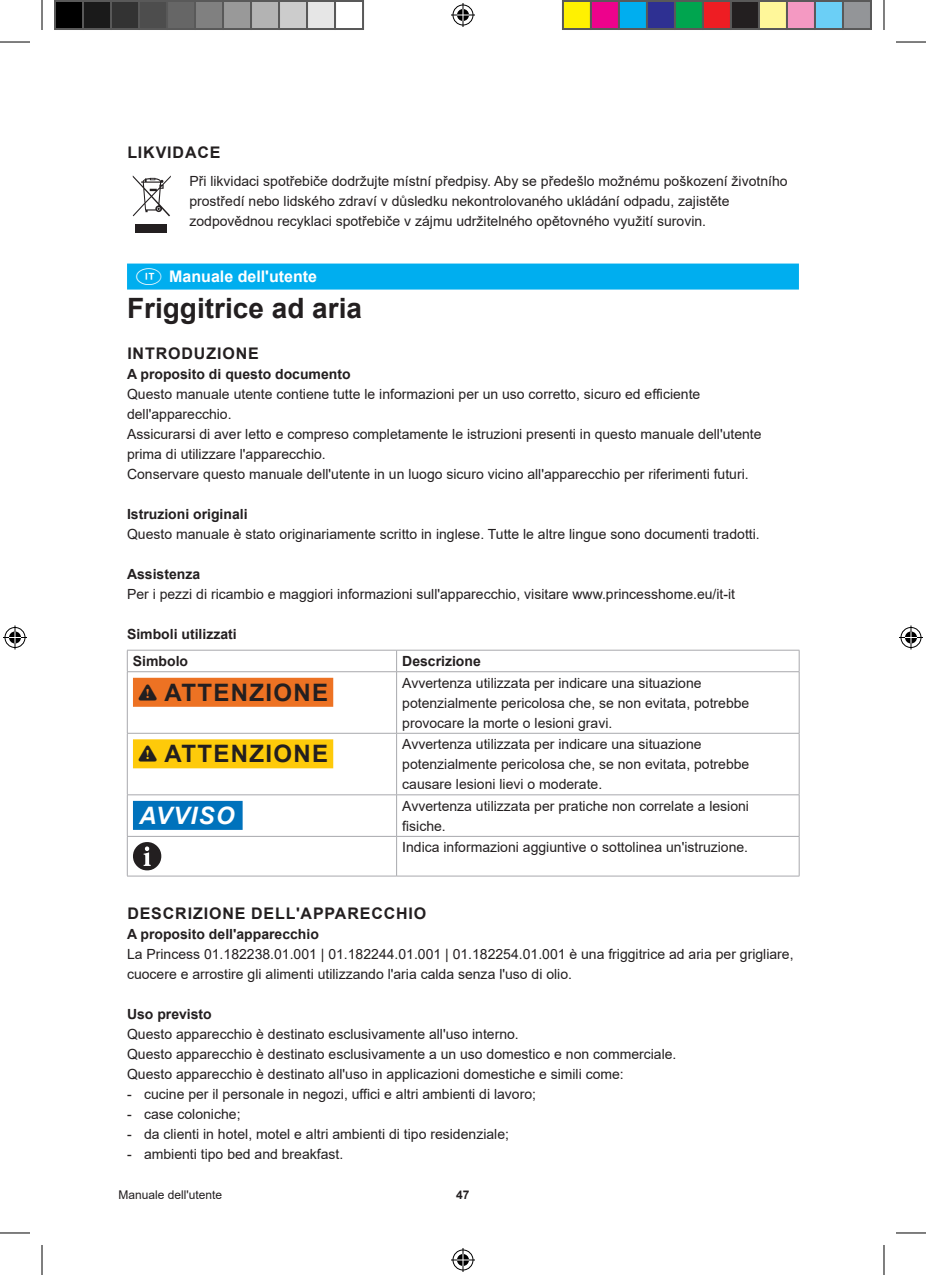
<style>
.page{position:relative;width:926px;height:1275px;background:#fff}
.page>*{position:absolute;margin:0;border:0;box-sizing:border-box;transform-origin:0 0}
.t1{font:700 28px "Arial";color:#231f20}
.t2{font:700 24px "Arial";letter-spacing:.055em;color:#231f20}
.t3{font:italic 700 24px "Arial";letter-spacing:.055em;color:#fff}
.t4{font:700 16px "Arial";letter-spacing:.055em;color:#231f20}
.t5{font:700 16px "Arial";color:#fff}
.t6{font:14px/20px "Arial";color:#231f20}
.t7{font:700 14px/27.4px "Arial";color:#231f20}
.t8{font:12px "Arial";color:#231f20}
.t9{font:700 12px "Arial";color:#231f20}
.s1{font-family:"manualise countrycodes";font-weight:400;font-size:24px}
</style>
<div class="page">
<div style="left:127px;top:263px;width:672px;height:26px;background:#00aeef"></div>
<svg style="left:133px;top:175px;width:38px;height:41px"></svg>
<div style="left:136px;top:224px;width:31px;height:8px;background:#231f20"></div>
<hr style="left:127px;top:650px;width:270px;height:1px;background:#a8a9ad">
<svg style="left:127px;top:650px;width:1px;height:21px"></svg>
<hr style="left:397px;top:650px;width:402px;height:1px;background:#a8a9ad">
<svg style="left:396px;top:650px;width:1px;height:21px"></svg>
<svg style="left:799px;top:650px;width:1px;height:21px"></svg>
<hr style="left:127px;top:671px;width:270px;height:1px;background:#a8a9ad">
<hr style="left:127px;top:672px;width:1px;height:61px;background:#a8a9ad">
<hr style="left:397px;top:671px;width:402px;height:1px;background:#a8a9ad">
<hr style="left:396px;top:672px;width:1px;height:61px;background:#a8a9ad">
<hr style="left:799px;top:672px;width:1px;height:61px;background:#a8a9ad">
<hr style="left:127px;top:733px;width:270px;height:1px;background:#a8a9ad">
<hr style="left:127px;top:733px;width:1px;height:61px;background:#a8a9ad">
<hr style="left:397px;top:733px;width:402px;height:1px;background:#a8a9ad">
<hr style="left:396px;top:733px;width:1px;height:61px;background:#a8a9ad">
<hr style="left:799px;top:733px;width:1px;height:61px;background:#a8a9ad">
<hr style="left:127px;top:794px;width:270px;height:1px;background:#a8a9ad">
<hr style="left:127px;top:795px;width:1px;height:41px;background:#a8a9ad">
<hr style="left:397px;top:794px;width:402px;height:1px;background:#a8a9ad">
<hr style="left:396px;top:795px;width:1px;height:41px;background:#a8a9ad">
<hr style="left:799px;top:795px;width:1px;height:41px;background:#a8a9ad">
<hr style="left:127px;top:836px;width:270px;height:1px;background:#a8a9ad">
<hr style="left:127px;top:836px;width:1px;height:40px;background:#a8a9ad">
<hr style="left:397px;top:836px;width:402px;height:1px;background:#a8a9ad">
<hr style="left:396px;top:836px;width:1px;height:40px;background:#a8a9ad">
<hr style="left:799px;top:836px;width:1px;height:40px;background:#a8a9ad">
<hr style="left:127px;top:875px;width:270px;height:1px;background:#a8a9ad">
<hr style="left:397px;top:875px;width:402px;height:1px;background:#a8a9ad">
<div style="left:133px;top:678px;width:200px;height:29px;background:#ed7223"></div>
<div style="left:133px;top:739px;width:200px;height:29px;background:#feca0a"></div>
<div style="left:133px;top:801px;width:110px;height:29px;background:#0072bc"></div>
<svg style="left:133px;top:842px;width:28px;height:28px"></svg>
<hr style="left:0;top:42px;width:30px;height:1px;background:#000">
<hr style="left:896px;top:42px;width:30px;height:1px;background:#000">
<hr style="left:0;top:1232px;width:30px;height:1px;background:#000">
<hr style="left:896px;top:1232px;width:30px;height:1px;background:#000">
<hr style="left:42px;top:0;width:1px;height:30px;background:#000">
<hr style="left:42px;top:1245px;width:1px;height:30px;background:#000">
<hr style="left:884px;top:0;width:1px;height:30px;background:#000">
<hr style="left:884px;top:1245px;width:1px;height:30px;background:#000">
<svg style="left:451px;top:3px;width:24px;height:24px"></svg>
<svg style="left:451px;top:1248px;width:24px;height:24px"></svg>
<svg style="left:3px;top:625px;width:24px;height:24px"></svg>
<svg style="left:899px;top:625px;width:24px;height:24px"></svg>
<div style="left:55px;top:1px;width:28px;height:28px;background:#000"></div>
<div style="left:54px;top:0;width:30px;height:30px;border:2px solid #595959"></div>
<div style="left:83px;top:1px;width:28px;height:28px;background:#1a1a1a"></div>
<div style="left:82px;top:0;width:30px;height:30px;border:2px solid #595959"></div>
<div style="left:111px;top:1px;width:28px;height:28px;background:#333"></div>
<div style="left:110px;top:0;width:30px;height:30px;border:2px solid #595959"></div>
<div style="left:139px;top:1px;width:28px;height:28px;background:#4d4d4d"></div>
<div style="left:138px;top:0;width:30px;height:30px;border:2px solid #595959"></div>
<div style="left:167px;top:1px;width:28px;height:28px;background:#666"></div>
<div style="left:166px;top:0;width:30px;height:30px;border:2px solid #595959"></div>
<div style="left:195px;top:1px;width:28px;height:28px;background:#808080"></div>
<div style="left:194px;top:0;width:30px;height:30px;border:2px solid #595959"></div>
<div style="left:223px;top:1px;width:28px;height:28px;background:#999"></div>
<div style="left:222px;top:0;width:30px;height:30px;border:2px solid #595959"></div>
<div style="left:251px;top:1px;width:28px;height:28px;background:#b3b3b3"></div>
<div style="left:250px;top:0;width:30px;height:30px;border:2px solid #595959"></div>
<div style="left:279px;top:1px;width:28px;height:28px;background:#ccc"></div>
<div style="left:278px;top:0;width:30px;height:30px;border:2px solid #595959"></div>
<div style="left:307px;top:1px;width:28px;height:28px;background:#e6e6e6"></div>
<div style="left:306px;top:0;width:30px;height:30px;border:2px solid #595959"></div>
<div style="left:334px;top:0;width:30px;height:30px;border:2px solid #595959"></div>
<div style="left:563px;top:1px;width:28px;height:28px;background:#fff101"></div>
<div style="left:562px;top:0;width:30px;height:30px;border:2px solid #595959"></div>
<div style="left:591px;top:1px;width:28px;height:28px;background:#ed028c"></div>
<div style="left:590px;top:0;width:30px;height:30px;border:2px solid #595959"></div>
<div style="left:619px;top:1px;width:28px;height:28px;background:#00aeef"></div>
<div style="left:618px;top:0;width:30px;height:30px;border:2px solid #595959"></div>
<div style="left:647px;top:1px;width:28px;height:28px;background:#2e3092"></div>
<div style="left:646px;top:0;width:30px;height:30px;border:2px solid #595959"></div>
<div style="left:675px;top:1px;width:28px;height:28px;background:#00a54f"></div>
<div style="left:674px;top:0;width:30px;height:30px;border:2px solid #595959"></div>
<div style="left:703px;top:1px;width:28px;height:28px;background:#ee1d23"></div>
<div style="left:702px;top:0;width:30px;height:30px;border:2px solid #595959"></div>
<div style="left:731px;top:1px;width:28px;height:28px;background:#231f20"></div>
<div style="left:730px;top:0;width:30px;height:30px;border:2px solid #595959"></div>
<div style="left:759px;top:1px;width:28px;height:28px;background:#fff79a"></div>
<div style="left:758px;top:0;width:30px;height:30px;border:2px solid #595959"></div>
<div style="left:787px;top:1px;width:28px;height:28px;background:#f499c2"></div>
<div style="left:786px;top:0;width:30px;height:30px;border:2px solid #595959"></div>
<div style="left:815px;top:1px;width:28px;height:28px;background:#6bcff6"></div>
<div style="left:814px;top:0;width:30px;height:30px;border:2px solid #595959"></div>
<div style="left:843px;top:1px;width:28px;height:28px;background:#939598"></div>
<div style="left:842px;top:0;width:30px;height:30px;border:2px solid #595959"></div>
<p class="t4" style="left:127px;top:141px;width:95px">LIKVIDACE</p>
<p class="t6" style="left:189px;top:171px;width:600px">Při likvidaci spotřebiče dodržujte místní předpisy. Aby se předešlo možnému poškození životního prostředí nebo lidského zdraví v důsledku nekontrolovaného ukládání odpadu, zajistěte zodpovědnou recyklaci spotřebiče v zájmu udržitelného opětovného využití surovin.</p>
<p class="t5" style="left:133px;top:265px;width:186px"><span class="s1">j</span> Manuale dell'utente</p>
<h1 class="t1" style="left:127px;top:289px;width:236px">Friggitrice ad aria</h1>
<p class="t4" style="left:127px;top:341px;width:133px">INTRODUZIONE</p>
<p class="t7" style="left:127px;top:360px;width:225px">A proposito di questo documento</p>
<p class="t6" style="left:127px;top:383px;width:636px">Questo manuale utente contiene tutte le informazioni per un uso corretto, sicuro ed efficiente dell'apparecchio.<br>Assicurarsi di aver letto e compreso completamente le istruzioni presenti in questo manuale dell'utente prima di utilizzare l'apparecchio.<br>Conservare questo manuale dell'utente in un luogo sicuro vicino all'apparecchio per riferimenti futuri.</p>
<p class="t7" style="left:127px;top:500px;width:122px">Istruzioni originali</p>
<p class="t6" style="left:127px;top:523px;width:634px">Questo manuale è stato originariamente scritto in inglese. Tutte le altre lingue sono documenti tradotti.</p>
<p class="t7" style="left:127px;top:560px;width:75px">Assistenza</p>
<p class="t6" style="left:127px;top:583px;width:610px">Per i pezzi di ricambio e maggiori informazioni sull'apparecchio, visitare www.princesshome.eu/it-it</p>
<p class="t7" style="left:133px;top:620px;width:105px;text-indent:-6px">Simboli utilizzati<br>Simbolo</p>
<p class="t7" style="left:402px;top:647px;width:80px">Descrizione</p>
<h2 class="t2" style="left:165px;top:675px;width:165px">ATTENZIONE</h2>
<p class="t6" style="left:402px;top:672px;width:349px">Avvertenza utilizzata per indicare una situazione potenzialmente pericolosa che, se non evitata, potrebbe provocare la morte o lesioni gravi.</p>
<h2 class="t2" style="left:165px;top:737px;width:165px">ATTENZIONE</h2>
<p class="t6" style="left:402px;top:734px;width:349px">Avvertenza utilizzata per indicare una situazione potenzialmente pericolosa che, se non evitata, potrebbe causare lesioni lievi o moderate.</p>
<h2 class="t3" style="left:139px;top:799px;width:97px">AVVISO</h2>
<p class="t6" style="left:402px;top:795px;width:348px">Avvertenza utilizzata per pratiche non correlate a lesioni fisiche.</p>
<p class="t6" style="left:402px;top:837px;width:347px">Indica informazioni aggiuntive o sottolinea un'istruzione.</p>
<p class="t4" style="left:127px;top:901px;width:301px">DESCRIZIONE DELL'APPARECCHIO</p>
<p class="t7" style="left:127px;top:920px;width:193px">A proposito dell'apparecchio</p>
<p class="t6" style="left:127px;top:943px;width:668px">La Princess 01.182238.01.001 | 01.182244.01.001 | 01.182254.01.001 è una friggitrice ad aria per grigliare, cuocere e arrostire gli alimenti utilizzando l'aria calda senza l'uso di olio.</p>
<p class="t7" style="left:127px;top:1000px;width:86px">Uso previsto</p>
<p class="t6" style="left:127px;top:1023px;width:551px">Questo apparecchio è destinato esclusivamente all'uso interno.<br>Questo apparecchio è destinato esclusivamente a un uso domestico e non commerciale.<br>Questo apparecchio è destinato all'uso in applicazioni domestiche e simili come:</p>
<p class="t6" style="left:127px;top:1083px;width:410px">- cucine per il personale in negozi, uffici e altri ambienti di lavoro;</p>
<p class="t6" style="left:127px;top:1103px;width:115px">- case coloniche;</p>
<p class="t6" style="left:127px;top:1123px;width:383px">- da clienti in hotel, motel e altri ambienti di tipo residenziale;</p>
<p class="t6" style="left:127px;top:1143px;width:218px">- ambienti tipo bed and breakfast.</p>
<p class="t8" style="left:119px;top:1186px;width:105px">Manuale dell'utente</p>
<p class="t9" style="left:456px;top:1186px;width:15px">47</p>
</div>
